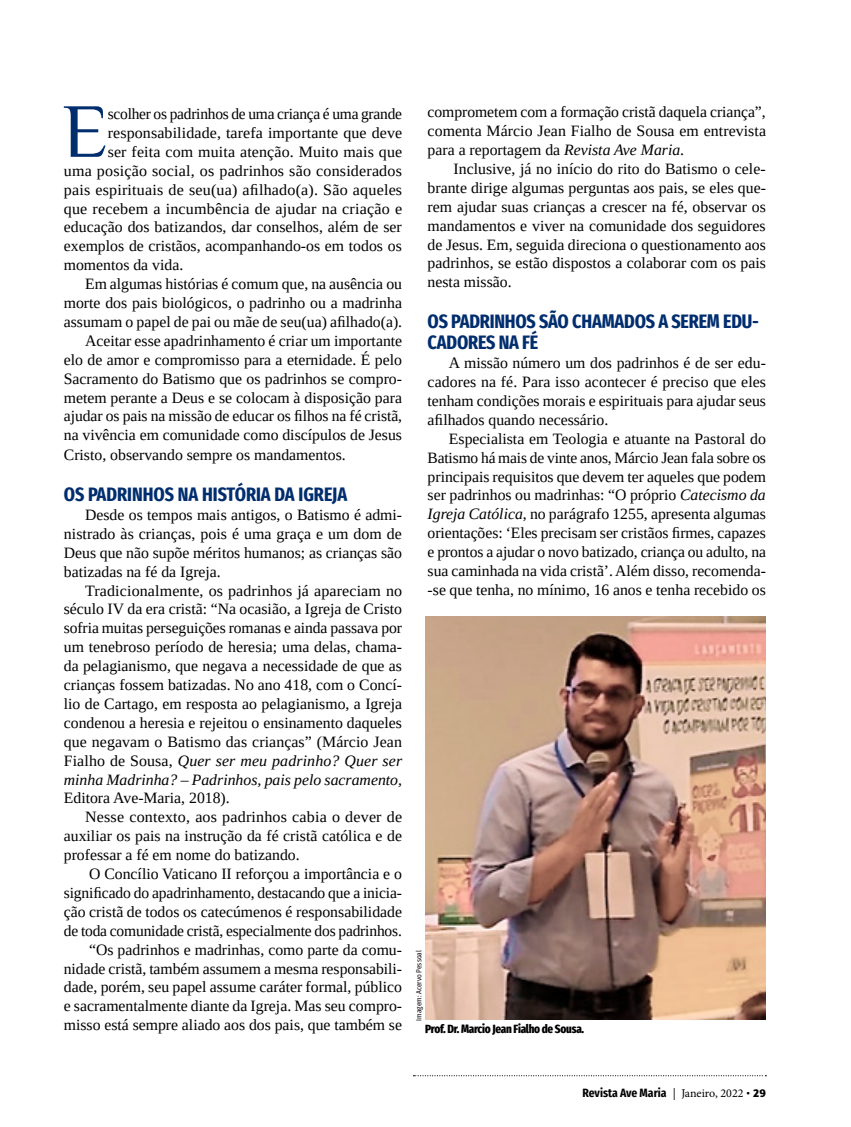
<style>
.page{position:relative;width:851px;height:1127px;background:#fff}
.page>*{position:absolute;margin:0;border:0;box-sizing:border-box;transform-origin:0 0}
.t1{font:76.5px "Philosopher";color:#002d6e}
.t2{font:700 extra-condensed 19.5px/21px "Fira Sans";letter-spacing:-.01em;color:#002d6e}
.t3{font:15.75px/18.9px "Tinos";color:#000;text-align:justify}
.t4{font:800 extra-condensed 12px "Fira Sans";letter-spacing:-.02em;color:#000}
.t5{font:700 12px "Fira Sans Condensed";color:#000}
.t6{font:7.5px "Fira Sans Condensed";color:#000}
.s1{font-style:italic}
.s2{font-family:"Minion Pro";font-weight:400}
.s3{font-family:"Amaranth"}
</style>
<div class="page">
<img style="left:425px;top:616px;width:340px;height:403px">
<svg style="left:413px;top:1075px;width:353px;height:1px"></svg>
<p class="t3" style="left:427px;top:102px;width:340px">comprometem com a formação cristã daquela criança”, comenta Márcio Jean Fialho de Sousa em entrevista para a reportagem da <span class="s1">Revista Ave Maria</span>.</p>
<p class="t3" style="left:427px;top:159px;width:340px;text-indent:26px">Inclusive, já no início do rito do Batismo o cele&shy;brante dirige algumas perguntas aos pais, se eles que&shy;rem ajudar suas crianças a crescer na fé, observar os mandamentos e viver na comunidade dos seguidores de Jesus. Em, seguida direciona o questionamento aos padrinhos, se estão dispostos a colaborar com os pais nesta missão.</p>
<p class="t2" style="left:427px;top:310px;width:333px">OS PADRINHOS SÃO CHAMADOS A SEREM EDU-<br>CADORES NA FÉ</p>
<p class="t3" style="left:427px;top:353px;width:340px;text-indent:21px">A missão número um dos padrinhos é de ser edu&shy;cadores na fé. Para isso acontecer é preciso que eles tenham condições morais e espirituais para ajudar seus afilhados quando necessário.</p>
<p class="t3" style="left:427px;top:429px;width:340px;text-indent:21px">Especialista em Teologia e atuante na Pastoral do Batismo há mais de vinte anos, Márcio Jean fala sobre os principais requisitos que devem ter aqueles que podem ser padrinhos ou madrinhas: “O próprio <span class="s1">Catecismo da Igreja Católica</span>, no parágrafo 1255, apresenta algumas orientações: ‘Eles precisam ser cristãos firmes, capazes e prontos a ajudar o novo batizado, criança ou adulto, na sua caminhada na vida cristã’. Além disso, recomenda--se que tenha, no mínimo, 16 anos e tenha recebido os</p>
<h1 class="t1" style="left:63px;top:91px;width:47px">E</h1>
<p class="t3" style="left:108px;top:104px;width:296px">scolher os padrinhos de uma criança é uma grande</p>
<p class="t3" style="left:108px;top:123px;width:296px">responsabilidade, tarefa importante que deve</p>
<p class="t3" style="left:108px;top:142px;width:296px">ser feita com muita atenção. Muito mais que</p>
<p class="t3" style="left:64px;top:161px;width:339px">uma posição social, os padrinhos são considerados</p>
<p class="t3" style="left:64px;top:180px;width:340px">pais espirituais de seu(ua) afilhado(a). São aqueles</p>
<p class="t3" style="left:64px;top:199px;width:340px">que recebem a incumbência de ajudar na criação e</p>
<p class="t3" style="left:64px;top:218px;width:339px">educação dos batizandos, dar conselhos, além de ser</p>
<p class="t3" style="left:64px;top:236px;width:339px">exemplos de cristãos, acompanhando-os em todos os</p>
<p class="t3" style="left:64px;top:255px;width:121px">momentos da vida.</p>
<p class="t3" style="left:85px;top:274px;width:318px">Em algumas histórias é comum que, na ausência ou</p>
<p class="t3" style="left:64px;top:293px;width:339px">morte dos pais biológicos, o padrinho ou a madrinha</p>
<p class="t3" style="left:64px;top:312px;width:340px">assumam o papel de pai ou mãe de seu(ua) afilhado(a).</p>
<p class="t3" style="left:85px;top:331px;width:318px">Aceitar esse apadrinhamento é criar um importante</p>
<p class="t3" style="left:64px;top:350px;width:340px">elo de amor e compromisso para a eternidade. É pelo</p>
<p class="t3" style="left:64px;top:369px;width:340px">Sacramento do Batismo que os padrinhos se compro-</p>
<p class="t3" style="left:64px;top:388px;width:340px">metem perante a Deus e se colocam à disposição para</p>
<p class="t3" style="left:64px;top:407px;width:340px">ajudar os pais na missão de educar os filhos na fé cristã,</p>
<p class="t3" style="left:64px;top:425px;width:340px">na vivência em comunidade como discípulos de Jesus</p>
<p class="t3" style="left:64px;top:445px;width:283px">Cristo, observando sempre os mandamentos.</p>
<p class="t2" style="left:64px;top:482px;width:285px">OS PADRINHOS NA HISTÓRIA DA IGREJA</p>
<p class="t3" style="left:64px;top:505px;width:340px;text-indent:21px">Desde os tempos mais antigos, o Batismo é admi&shy;nistrado às crianças, pois é uma graça e um dom de Deus que não supõe méritos humanos; as crianças são batizadas na fé da Igreja.</p>
<p class="t3" style="left:64px;top:581px;width:340px;text-indent:21px">Tradicionalmente, os padrinhos já apareciam no século IV da era cristã: “Na ocasião, a Igreja de Cristo sofria muitas perseguições romanas e ainda passava por um tenebroso período de heresia; uma delas, chama&shy;da pelagianismo, que negava a necessidade de que as crianças fossem batizadas. No ano 418, com o Concí&shy;lio de Cartago, em resposta ao pelagianismo, a Igreja condenou a heresia e rejeitou o ensinamento daqueles que negavam o Batismo das crianças” (Márcio Jean Fialho de Sousa, <span class="s1">Quer ser meu padrinho? Quer ser minha Madrinha? – Padrinhos, pais pelo sacramento,</span></p>
<p class="t3" style="left:64px;top:788px;width:167px">Editora Ave-Maria, 2018).</p>
<p class="t3" style="left:85px;top:807px;width:318px">Nesse contexto, aos padrinhos cabia o dever de</p>
<p class="t3" style="left:64px;top:826px;width:340px">auxiliar os pais na instrução da fé cristã católica e de</p>
<p class="t3" style="left:64px;top:845px;width:237px">professar a fé em nome do batizando.</p>
<p class="t3" style="left:89px;top:864px;width:314px">O Concílio Vaticano II reforçou a importância e o</p>
<p class="t3" style="left:64px;top:883px;width:340px">significado do apadrinhamento, destacando que a inicia-</p>
<p class="t3" style="left:64px;top:902px;width:340px">ção cristã de todos os catecúmenos é responsabilidade</p>
<p class="t3" style="left:64px;top:921px;width:339px">de toda comunidade cristã, especialmente dos padrinhos.</p>
<p class="t3" style="left:89px;top:940px;width:314px">“Os padrinhos e madrinhas, como parte da comu-</p>
<p class="t3" style="left:64px;top:959px;width:340px">nidade cristã, também assumem a mesma responsabili-</p>
<p class="t3" style="left:64px;top:977px;width:340px">dade, porém, seu papel assume caráter formal, público</p>
<p class="t3" style="left:64px;top:996px;width:340px">e sacramentalmente diante da Igreja. Mas seu compro-</p>
<p class="t3" style="left:64px;top:1015px;width:340px">misso está sempre aliado aos dos pais, que também se</p>
<p class="t4" style="left:425px;top:1018px;width:160px">Prof. Dr. Marcio Jean Fialho de Sousa.</p>
<p class="t6" style="left:412px;top:1020px;width:72px;rotate:-90deg">Imagem: Acervo Pessoal</p>
<p class="t5" style="left:582px;top:1082px;width:185px">Revista Ave Maria <span class="s2">| Janeiro, 2022</span> <span class="s3">• 29</span></p>
</div>
